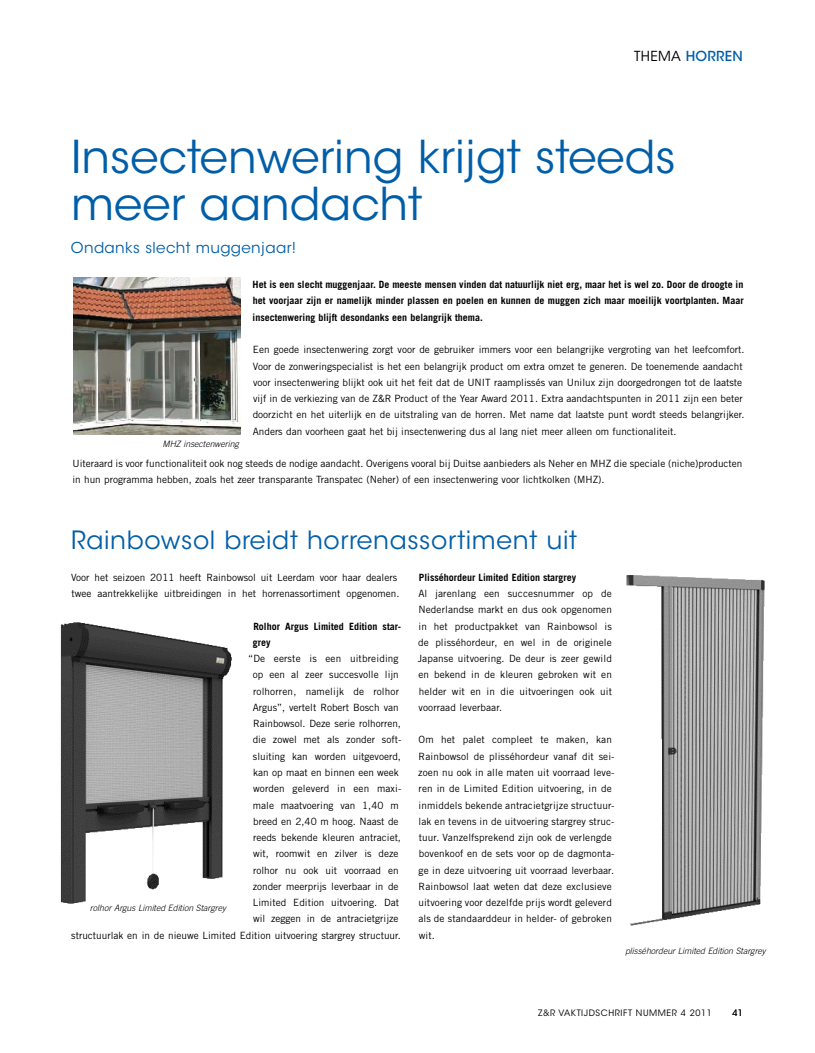
<style>
.page{position:relative;width:815px;height:1053px;background:#fff}
.page>*{position:absolute;margin:0;border:0;box-sizing:border-box;transform-origin:0 0}
.t1{font:45px/47.5px "ITC Avant Garde Std";color:#005ea8}
.t2{font:25px "ITC Avant Garde Std";letter-spacing:.025em;color:#005ea8}
.t3{font:15px "ITC Avant Garde Std";letter-spacing:.025em;color:#005ea8}
.t4{font:500 13.75px "ITC Avant Garde Std";letter-spacing:.02em;color:#005ea8}
.t5{font:10px/16.2px "Trade Gothic LT Std";color:#000}
.t6{font:700 10px/16.2px "Trade Gothic LT Std";color:#000;text-align:justify}
.t7{font:italic 300 8.75px "Trade Gothic LT Std";color:#000}
.t8{font:8.75px "ITC Avant Garde Std";letter-spacing:.065em;color:#000}
.s1{font-weight:400;color:#000}
</style>
<div class="page">
<img style="left:60px;top:622px;width:172px;height:282px">
<img style="left:626px;top:575px;width:139px;height:350px">
<img style="left:73px;top:278px;width:167px;height:157px">
<h3 class="t4" style="left:634px;top:47px;width:110px"><span class="s1">thema</span> HORREN</h3>
<h1 class="t1" style="left:71px;top:133px;width:606px">Insectenwering krijgt steeds meer aandacht</h1>
<h3 class="t3" style="left:71px;top:239px;width:227px">Ondanks slecht muggenjaar!</h3>
<p class="t6" style="left:253px;top:276px;width:493px">Het is een slecht muggenjaar. De meeste mensen vinden dat natuurlijk niet erg, maar het is wel zo. Door de droogte in het voorjaar zijn er namelijk minder plassen en poelen en kunnen de muggen zich maar moeilijk voortplanten. Maar insectenwering blijft desondanks een belangrijk thema.</p>
<p class="t5" style="left:253px;top:341px;width:493px">Een goede insectenwering zorgt voor de gebruiker immers voor een belangrijke vergroting van het leefcomfort.<br>Voor de zonweringspecialist is het een belangrijk product om extra omzet te generen. De toenemende aandacht voor insectenwering blijkt ook uit het feit dat de UNIT raamplissés van Unilux zijn doorgedrongen tot de laatste vijf in de verkiezing van de Z&amp;R Product of the Year Award 2011. Extra aandachtspunten in 2011 zijn een beter doorzicht en het uiterlijk en de uitstraling van de horren. Met name dat laatste punt wordt steeds belangrijker.<br>Anders dan voorheen gaat het bij insectenwering dus al lang niet meer alleen om functionaliteit.</p>
<p class="t5" style="left:72px;top:455px;width:672px">Uiteraard is voor functionaliteit ook nog steeds de nodige aandacht. Overigens vooral bij Duitse aanbieders als Neher en MHZ die speciale (niche)producten in hun programma hebben, zoals het zeer transparante Transpatec (Neher) of een insectenwering voor lichtkolken (MHZ).</p>
<p class="t7" style="left:162px;top:439px;width:78px">MHZ insectenwering</p>
<h2 class="t2" style="left:71px;top:525px;width:507px">Rainbowsol breidt horrenassortiment uit</h2>
<p class="t5" style="left:71px;top:569px;width:330px">Voor het seizoen 2011 heeft Rainbowsol uit Leerdam voor haar dealers twee aantrekkelijke uitbreidingen in het horrenassortiment opgenomen.</p>
<p class="t6" style="left:253px;top:617px;width:150px">Rolhor Argus Limited Edition star&shy;grey</p>
<p class="t5" style="left:71px;top:650px;width:332px;text-align:right">“De eerste is een uitbreiding<br>op een al zeer succesvolle lijn<br>rolhorren, namelijk de rolhor<br>Argus”, vertelt Robert Bosch van<br>Rainbowsol. Deze serie rolhorren,<br>die zowel met als zonder soft-<br>sluiting kan worden uitgevoerd,<br>kan op maat en binnen een week<br>worden geleverd in een maxi-<br>male maatvoering van 1,40 m<br>breed en 2,40 m hoog. Naast de<br>reeds bekende kleuren antraciet,<br>wit, roomwit en zilver is deze<br>rolhor nu ook uit voorraad en<br>zonder meerprijs leverbaar in de<br>Limited Edition uitvoering. Dat<br>wil zeggen in de antracietgrijze<br>structuurlak en in de nieuwe Limited Edition uitvoering stargrey structuur.</p>
<p class="t6" style="left:419px;top:569px;width:159px">Plisséhordeur Limited Edition stargrey</p>
<p class="t5" style="left:418px;top:585px;width:196px;text-align:justify">Al jarenlang een succesnummer op de Nederlandse markt en dus ook opgenomen in het productpakket van Rainbowsol is de plisséhordeur, en wel in de originele Japanse uitvoering. De deur is zeer gewild en bekend in de kleuren gebroken wit en helder wit en in die uitvoeringen ook uit voorraad leverbaar.</p>
<p class="t5" style="left:418px;top:731px;width:198px">Om het palet compleet te maken, kan Rainbowsol de plisséhordeur vanaf dit sei&shy;zoen nu ook in alle maten uit voorraad leve&shy;ren in de Limited Edition uitvoering, in de inmiddels bekende antracietgrijze structuur&shy;lak en tevens in de uitvoering stargrey struc&shy;tuur. Vanzelfsprekend zijn ook de verlengde bovenkoof en de sets voor op de dagmonta&shy;ge in deze uitvoering uit voorraad leverbaar.<br>Rainbowsol laat weten dat deze exclusieve uitvoering voor dezelfde prijs wordt geleverd als de standaarddeur in helder- of gebroken wit.</p>
<p class="t7" style="left:90px;top:902px;width:138px">rolhor Argus Limited Edition Stargrey</p>
<p class="t7" style="left:625px;top:945px;width:142px">plisséhordeur Limited Edition Stargrey</p>
<p class="t8" style="left:538px;top:1007px;width:175px">Z&amp;R vaktijdschrift Nummer 4 2011</p>
<p class="t8" style="left:733px;top:1007px;width:12px">41</p>
</div>
